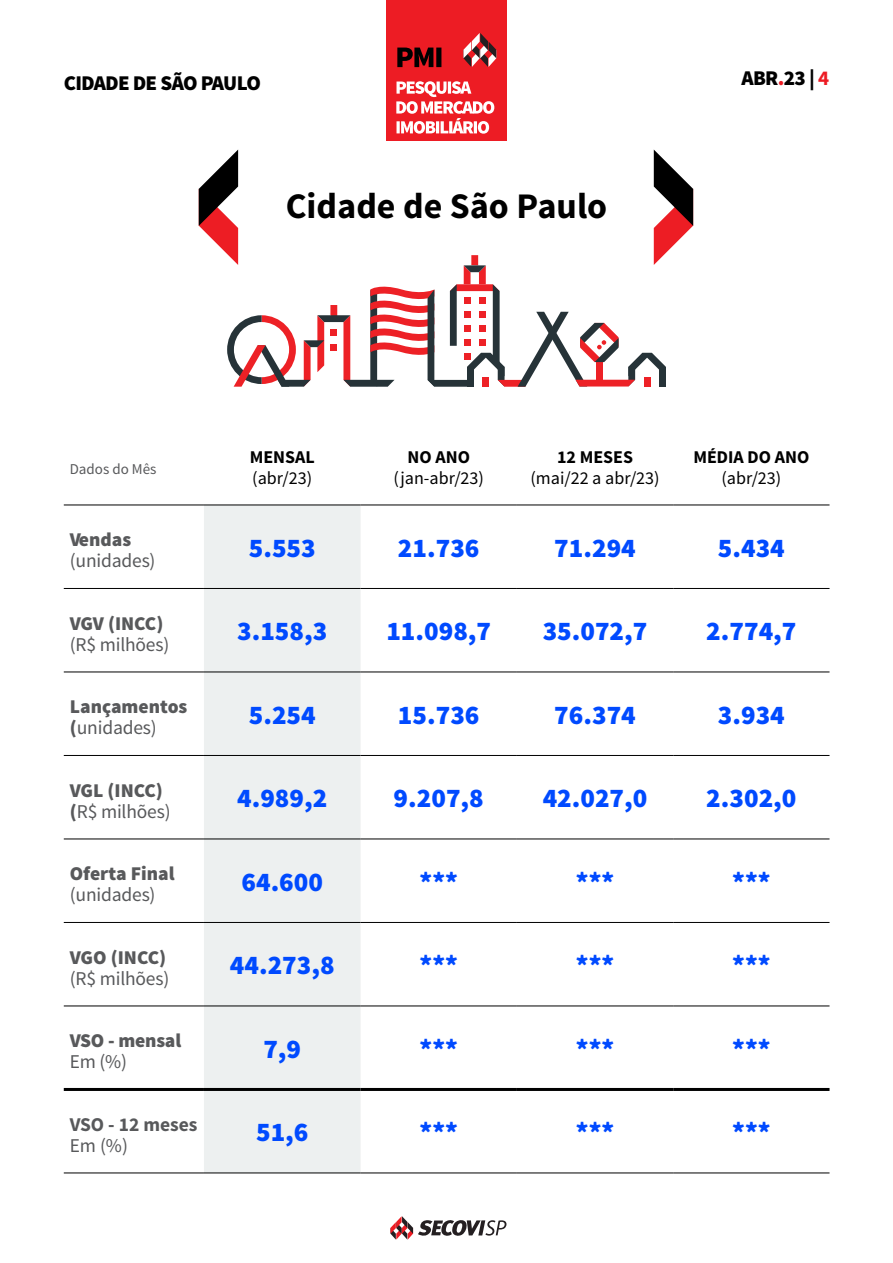
<style>
.page{position:relative;width:893px;height:1263px;background:#fff}
.page>*{position:absolute;margin:0;border:0;box-sizing:border-box;transform-origin:0 0}
.t1{font:700 36px "Source Sans Pro";color:#000}
.t2{font:900 27px "Source Sans Pro";color:#004aff}
.t3{font:900 21px "Source Sans Pro";letter-spacing:-.03em;color:#000}
.t4{font:900 19.5px/21px "Source Sans Pro";color:#58595b}
.t5{font:19.5px "Source Sans Pro";letter-spacing:-.01em;color:#58595b}
.t6{font:700 19.5px "Source Sans Pro";color:#58595b}
.t7{font:18px "Source Sans Pro";color:#000}
.t8{font:700 18px "Source Sans Pro";color:#000}
.t9{font:15px "Source Sans Pro";color:#58595b}
.s1{color:#ed1c24}
.s2{font-weight:700;color:#ed1c24}
.s3{font-weight:400}
</style>
<div class="page">
<div style="left:386px;top:0;width:120px;height:141px;background:#ed1c24"></div>
<svg style="left:463px;top:33px;width:33px;height:34px"></svg>
<svg style="left:396px;top:81px;width:98px;height:53px"></svg>
<svg style="left:397px;top:48px;width:44px;height:19px"></svg>
<svg style="left:390px;top:1216px;width:116px;height:24px"></svg>
<div style="left:204px;top:506px;width:157px;height:666px;background:#edf0f0"></div>
<hr style="left:64px;top:505px;width:140px;height:1px;background:#000">
<hr style="left:204px;top:505px;width:157px;height:1px;background:#000">
<hr style="left:361px;top:505px;width:156px;height:1px;background:#000">
<hr style="left:517px;top:505px;width:156px;height:1px;background:#000">
<hr style="left:673px;top:505px;width:156px;height:1px;background:#000">
<hr style="left:64px;top:588px;width:140px;height:1px;background:#000">
<hr style="left:204px;top:588px;width:157px;height:1px;background:#000">
<hr style="left:361px;top:588px;width:156px;height:1px;background:#000">
<hr style="left:517px;top:588px;width:156px;height:1px;background:#000">
<hr style="left:673px;top:588px;width:156px;height:1px;background:#000">
<hr style="left:64px;top:672px;width:140px;height:1px;background:#000">
<hr style="left:204px;top:672px;width:157px;height:1px;background:#000">
<hr style="left:361px;top:672px;width:156px;height:1px;background:#000">
<hr style="left:517px;top:672px;width:156px;height:1px;background:#000">
<hr style="left:673px;top:672px;width:156px;height:1px;background:#000">
<hr style="left:64px;top:755px;width:140px;height:1px;background:#000">
<hr style="left:204px;top:755px;width:157px;height:1px;background:#000">
<hr style="left:361px;top:755px;width:156px;height:1px;background:#000">
<hr style="left:517px;top:755px;width:156px;height:1px;background:#000">
<hr style="left:673px;top:755px;width:156px;height:1px;background:#000">
<hr style="left:64px;top:838px;width:140px;height:1px;background:#000">
<hr style="left:204px;top:838px;width:157px;height:1px;background:#000">
<hr style="left:361px;top:838px;width:156px;height:1px;background:#000">
<hr style="left:517px;top:838px;width:156px;height:1px;background:#000">
<hr style="left:673px;top:838px;width:156px;height:1px;background:#000">
<hr style="left:64px;top:922px;width:140px;height:1px;background:#000">
<hr style="left:204px;top:922px;width:157px;height:1px;background:#000">
<hr style="left:361px;top:922px;width:156px;height:1px;background:#000">
<hr style="left:517px;top:922px;width:156px;height:1px;background:#000">
<hr style="left:673px;top:922px;width:156px;height:1px;background:#000">
<hr style="left:64px;top:1005px;width:140px;height:1px;background:#000">
<hr style="left:204px;top:1005px;width:157px;height:1px;background:#000">
<hr style="left:361px;top:1005px;width:156px;height:1px;background:#000">
<hr style="left:517px;top:1005px;width:156px;height:1px;background:#000">
<hr style="left:673px;top:1005px;width:156px;height:1px;background:#000">
<hr style="left:64px;top:1088px;width:140px;height:3px;background:#000">
<hr style="left:204px;top:1088px;width:157px;height:3px;background:#000">
<hr style="left:361px;top:1088px;width:156px;height:3px;background:#000">
<hr style="left:517px;top:1088px;width:156px;height:3px;background:#000">
<hr style="left:673px;top:1088px;width:156px;height:3px;background:#000">
<hr style="left:64px;top:1172px;width:140px;height:1px;background:#000">
<hr style="left:204px;top:1172px;width:157px;height:1px;background:#000">
<hr style="left:361px;top:1172px;width:156px;height:1px;background:#000">
<hr style="left:517px;top:1172px;width:156px;height:1px;background:#000">
<hr style="left:673px;top:1172px;width:156px;height:1px;background:#000">
<svg style="left:199px;top:150px;width:494px;height:237px"></svg>
<p class="t3" style="left:64px;top:70px;width:199px">CIDADE DE SÃO PAULO</p>
<p class="t3" style="left:741px;top:64px;width:89px">ABR<span class="s1">.</span>23 | <span class="s2">4</span></p>
<h1 class="t1" style="left:286px;top:183px;width:323px">Cidade de São Paulo</h1>
<p class="t9" style="left:70px;top:460px;width:88px">Dados do Mês</p>
<p class="t4" style="left:70px;top:530px;width:63px">Vendas</p>
<p class="t5" style="left:70px;top:549px;width:87px">(unidades)</p>
<p class="t4" style="left:70px;top:614px;width:95px">VGV (INCC)</p>
<p class="t5" style="left:70px;top:632px;width:101px">(R$ milhões)</p>
<p class="t8" style="left:250px;top:445px;width:67px">MENSAL</p>
<p class="t7" style="left:252px;top:467px;width:61px">(abr/23)</p>
<p class="t8" style="left:407px;top:445px;width:64px">NO ANO</p>
<p class="t7" style="left:393px;top:467px;width:92px">(jan-abr/23)</p>
<p class="t8" style="left:557px;top:445px;width:78px">12 MESES</p>
<p class="t7" style="left:530px;top:467px;width:131px">(mai/22 a abr/23)</p>
<p class="t8" style="left:693px;top:445px;width:118px">MÉDIA DO ANO</p>
<p class="t7" style="left:721px;top:467px;width:61px">(abr/23)</p>
<p class="t2" style="left:249px;top:530px;width:68px">5.553</p>
<p class="t2" style="left:398px;top:530px;width:83px">21.736</p>
<p class="t2" style="left:554px;top:530px;width:83px">71.294</p>
<p class="t2" style="left:718px;top:530px;width:68px">5.434</p>
<p class="t2" style="left:237px;top:614px;width:92px">3.158,3</p>
<p class="t2" style="left:386px;top:614px;width:106px">11.098,7</p>
<p class="t2" style="left:543px;top:614px;width:106px">35.072,7</p>
<p class="t2" style="left:706px;top:614px;width:92px">2.774,7</p>
<p class="t4" style="left:70px;top:697px;width:119px">Lançamentos (<span class="s3">unidades)</span></p>
<p class="t2" style="left:249px;top:697px;width:68px">5.254</p>
<p class="t2" style="left:398px;top:697px;width:83px">15.736</p>
<p class="t2" style="left:554px;top:697px;width:83px">76.374</p>
<p class="t2" style="left:718px;top:697px;width:68px">3.934</p>
<p class="t4" style="left:70px;top:780px;width:102px">VGL (INCC) (<span class="s3">R$ milhões)</span></p>
<p class="t2" style="left:237px;top:781px;width:92px">4.989,2</p>
<p class="t2" style="left:394px;top:781px;width:92px">9.207,8</p>
<p class="t2" style="left:543px;top:781px;width:106px">42.027,0</p>
<p class="t2" style="left:706px;top:781px;width:92px">2.302,0</p>
<p class="t4" style="left:70px;top:864px;width:106px">Oferta Final</p>
<p class="t5" style="left:70px;top:883px;width:87px">(unidades)</p>
<p class="t2" style="left:241px;top:864px;width:83px">64.600</p>
<p class="t2" style="left:420px;top:864px;width:40px">***</p>
<p class="t2" style="left:576px;top:864px;width:40px">***</p>
<p class="t2" style="left:732px;top:864px;width:40px">***</p>
<p class="t4" style="left:70px;top:947px;width:98px">VGO (INCC)</p>
<p class="t5" style="left:70px;top:966px;width:101px">(R$ milhões)</p>
<p class="t2" style="left:230px;top:948px;width:106px">44.273,8</p>
<p class="t2" style="left:420px;top:948px;width:40px">***</p>
<p class="t2" style="left:576px;top:948px;width:40px">***</p>
<p class="t2" style="left:732px;top:948px;width:40px">***</p>
<p class="t4" style="left:70px;top:1031px;width:113px">VSO - mensal</p>
<p class="t5" style="left:70px;top:1049px;width:59px">Em (%)</p>
<p class="t2" style="left:263px;top:1031px;width:39px">7,9</p>
<p class="t2" style="left:420px;top:1031px;width:40px">***</p>
<p class="t2" style="left:576px;top:1031px;width:40px">***</p>
<p class="t2" style="left:732px;top:1031px;width:40px">***</p>
<p class="t6" style="left:70px;top:1112px;width:129px">VSO - 12 meses</p>
<p class="t5" style="left:70px;top:1133px;width:60px">Em (%)</p>
<p class="t2" style="left:256px;top:1115px;width:54px">51,6</p>
<p class="t2" style="left:420px;top:1115px;width:40px">***</p>
<p class="t2" style="left:576px;top:1115px;width:40px">***</p>
<p class="t2" style="left:732px;top:1115px;width:40px">***</p>
</div>
